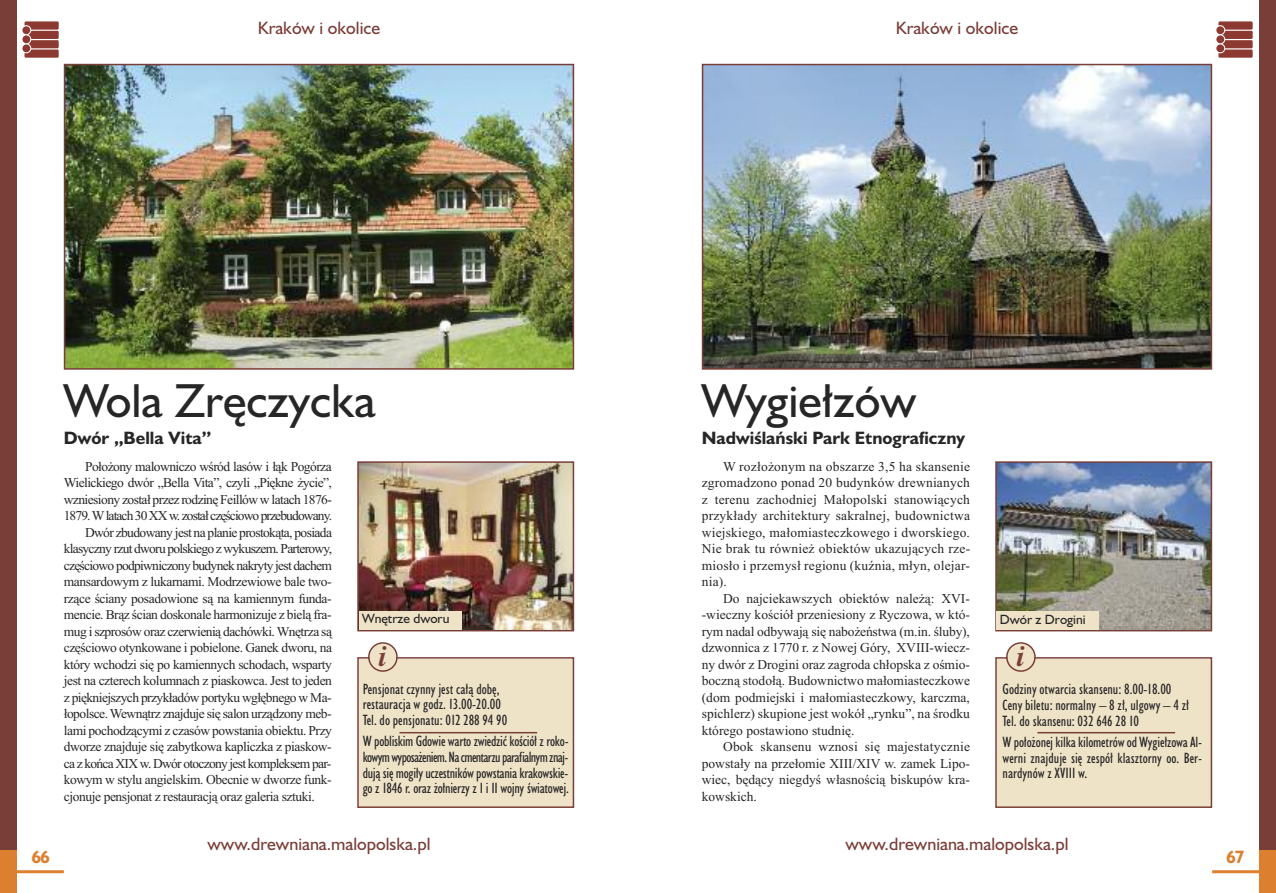
<style>
.page{position:relative;width:1276px;height:893px;background:#fff}
.page>*{position:absolute;margin:0;border:0;box-sizing:border-box;transform-origin:0 0}
.t1{font:48px "Humanst 521 EU";color:#272627}
.t2{font:italic 700 29.25px "Times";color:#7a3e38}
.t3{font:18px "Humanst 521 EU";color:#7a3e38}
.t4{font:18px "Humanst 521 EU Bold OTF";color:#272627}
.t5{font:700 18px "Humanst 521 EU";color:#dc7f2f}
.t6{font:15px/15.6px "Humanst 521 Cn EU";color:#272627}
.t7{font:13.5px/16.5px "Times New Roman";letter-spacing:-.03em;color:#272627;text-align:justify}
.t8{font:13.5px "Times New Roman";letter-spacing:-.055em;color:#272627}
.t9{font:13.5px "Times New Roman";letter-spacing:-.065em;color:#272627}
.t10{font:13.5px "Humanst 521 EU";color:#272627}
</style>
<div class="page">
<div style="left:1259px;top:0;width:17px;height:863px;background:#7a3e38"></div>
<div style="left:1259px;top:850px;width:17px;height:43px;background:#dc7f2f"></div>
<hr style="left:1212px;top:870px;width:64px;height:3px;background:#dc7f2f">
<svg style="left:1218px;top:21px;width:34px;height:37px"></svg>
<div style="left:1216px;top:26px;width:8px;height:8px;background:#8c3a31;border-radius:50%"></div>
<div style="left:1216px;top:35px;width:8px;height:8px;background:#8c3a31;border-radius:50%"></div>
<div style="left:1216px;top:44px;width:8px;height:8px;background:#8c3a31;border-radius:50%"></div>
<svg style="left:25px;top:21px;width:34px;height:37px"></svg>
<div style="left:22px;top:26px;width:8px;height:8px;background:#8c3a31;border-radius:50%"></div>
<div style="left:22px;top:35px;width:8px;height:8px;background:#8c3a31;border-radius:50%"></div>
<div style="left:22px;top:44px;width:8px;height:8px;background:#8c3a31;border-radius:50%"></div>
<img style="left:67px;top:67px;width:504px;height:300px">
<div style="left:64px;top:64px;width:510px;height:306px;border:2px solid #7a3e38"></div>
<div style="left:359px;top:659px;width:214px;height:147px;background:#efe3c7"></div>
<div style="left:357px;top:657px;width:217px;height:151px;border:2px solid #7a3e38"></div>
<svg style="left:368px;top:642px;width:30px;height:30px"></svg>
<img style="left:360px;top:464px;width:211px;height:164px">
<div style="left:357px;top:461px;width:217px;height:170px;border:2px solid #7a3e38"></div>
<div style="left:359px;top:611px;width:102px;height:19px;background:#efe3c7"></div>
<hr style="left:399px;top:732px;width:138px;height:1px;background:#7a3e38">
<img style="left:705px;top:67px;width:504px;height:300px">
<div style="left:702px;top:64px;width:510px;height:306px;border:2px solid #7a3e38"></div>
<div style="left:996px;top:659px;width:214px;height:147px;background:#efe3c7"></div>
<div style="left:995px;top:657px;width:217px;height:151px;border:2px solid #7a3e38"></div>
<svg style="left:1006px;top:642px;width:29px;height:30px"></svg>
<img style="left:998px;top:464px;width:211px;height:164px">
<div style="left:995px;top:461px;width:217px;height:170px;border:2px solid #7a3e38"></div>
<div style="left:996px;top:611px;width:103px;height:19px;background:#efe3c7"></div>
<hr style="left:1037px;top:732px;width:138px;height:1px;background:#7a3e38">
<div style="left:0;top:0;width:17px;height:863px;background:#7a3e38"></div>
<div style="left:0;top:850px;width:17px;height:43px;background:#dc7f2f"></div>
<hr style="left:0;top:870px;width:64px;height:3px;background:#dc7f2f">
<h3 class="t3" style="left:258px;top:16px;width:124px">Kraków i okolice</h3>
<h3 class="t3" style="left:895px;top:16px;width:124px">Kraków i okolice</h3>
<h1 class="t1" style="left:64px;top:371px;width:313px">Wola Zręczycka</h1>
<h3 class="t4" style="left:64px;top:427px;width:149px">Dwór „Bella Vita”</h3>
<p class="t7" style="left:85px;top:458px;width:248px">Położony malowniczo wśród lasów i łąk Pogórza</p>
<p class="t7" style="left:64px;top:474px;width:270px">Wielickiego dwór „Bella Vita”, czyli „Piękne życie”,</p>
<p class="t7" style="left:64px;top:491px;width:270px">wzniesiony został przez rodzinę Feillów w latach 1876-</p>
<p class="t9" style="left:64px;top:508px;width:270px">1879.Wlatach 30 XX w. został częściowo przebudowany.</p>
<p class="t7" style="left:85px;top:524px;width:248px">Dwór zbudowany jest na planie prostokąta, posiada</p>
<p class="t8" style="left:64px;top:541px;width:270px">klasyczny rzut dworu polskiego z wykuszem. Parterowy,</p>
<p class="t8" style="left:64px;top:557px;width:270px">częściowo podpiwniczony budynek nakryty jest dachem</p>
<p class="t7" style="left:64px;top:573px;width:269px">mansardowym z lukarnami. Modrzewiowe bale two-</p>
<p class="t7" style="left:64px;top:590px;width:269px">rzące ściany posadowione są na kamiennym funda-</p>
<p class="t7" style="left:64px;top:606px;width:269px">mencie. Brąz ścian doskonale harmonizuje z bielą fra-</p>
<p class="t7" style="left:64px;top:623px;width:270px">mug i szprosów oraz czerwienią dachówki. Wnętrza są</p>
<p class="t7" style="left:64px;top:639px;width:270px">częściowo otynkowane i pobielone. Ganek dworu, na</p>
<p class="t7" style="left:64px;top:656px;width:270px">który wchodzi się po kamiennych schodach, wsparty</p>
<p class="t7" style="left:64px;top:672px;width:270px">jest na czterech kolumnach z piaskowca. Jest to jeden</p>
<p class="t7" style="left:64px;top:689px;width:269px">z piękniejszych przykładów portyku wgłębnego w Ma-</p>
<p class="t7" style="left:64px;top:705px;width:269px">łopolsce. Wewnątrz znajduje się salon urządzony meb-</p>
<p class="t7" style="left:64px;top:722px;width:270px">lami pochodzącymi z czasów powstania obiektu. Przy</p>
<p class="t7" style="left:64px;top:738px;width:269px">dworze znajduje się zabytkowa kapliczka z piaskow-</p>
<p class="t8" style="left:64px;top:755px;width:269px">ca z końca XIX w. Dwór otoczony jest kompleksem par-</p>
<p class="t7" style="left:64px;top:771px;width:269px">kowym w stylu angielskim. Obecnie w dworze funk-</p>
<p class="t7" style="left:64px;top:788px;width:253px">cjonuje pensjonat z restauracją oraz galeria sztuki.</p>
<p class="t10" style="left:362px;top:610px;width:89px">Wnętrze dworu</p>
<h2 class="t2" style="left:378px;top:639px;width:10px">i</h2>
<p class="t6" style="left:363px;top:681px;width:146px">Pensjonat czynny jest całą dobę, restauracja w godz. 13.00-20.00<br>Tel. do pensjonatu: 012 288 94 90</p>
<p class="t6" style="left:363px;top:734px;width:208px;text-align:justify">W pobliskim Gdowie warto zwiedzić kościół z roko&shy;kowymwyposażeniem.Nacmentarzuparafialnymznaj&shy;dują się mogiły uczestników powstania krakowskie&shy;go z 1846 r. oraz żołnierzy z I i II wojny światowej.</p>
<h1 class="t1" style="left:702px;top:371px;width:216px">Wygiełzów</h1>
<h3 class="t4" style="left:702px;top:427px;width:265px">Nadwiślański Park Etnograficzny</h3>
<p class="t7" style="left:702px;top:458px;width:270px;text-indent:21px">W rozłożonym na obszarze 3,5 ha skansenie zgromadzono ponad 20 budynków drewnianych z terenu zachodniej Małopolski stanowiących przykłady architektury sakralnej, budownictwa wiejskiego, małomiasteczkowego i dworskiego.<br>Nie brak tu również obiektów ukazujących rze&shy;miosło i przemysł regionu (kuźnia, młyn, olejar&shy;nia).</p>
<p class="t7" style="left:702px;top:590px;width:270px;text-indent:21px">Do najciekawszych obiektów należą: XVI--wieczny kościół przeniesiony z Ryczowa, w któ&shy;rym nadal odbywają się nabożeństwa (m.in. śluby), dzwonnica z 1770 r. z Nowej Góry, XVIII-wiecz&shy;ny dwór z Drogini oraz zagroda chłopska z ośmio&shy;boczną stodołą. Budownictwo małomiasteczkowe (dom podmiejski i małomiasteczkowy, karczma, spichlerz) skupione jest wokół „rynku”, na środku którego postawiono studnię.</p>
<p class="t7" style="left:702px;top:738px;width:270px;text-indent:21px">Obok skansenu wznosi się majestatycznie powstały na przełomie XIII/XIV w. zamek Lipo&shy;wiec, będący niegdyś własnością biskupów kra&shy;kowskich.</p>
<p class="t10" style="left:999px;top:611px;width:87px">Dwór z Drogini</p>
<h2 class="t2" style="left:1016px;top:639px;width:10px">i</h2>
<p class="t6" style="left:1002px;top:682px;width:188px">Godziny otwarcia skansenu: 8.00-18.00<br>Ceny biletu: normalny – 8 zł, ulgowy – 4 zł<br>Tel. do skansenu: 032 646 28 10</p>
<p class="t6" style="left:1002px;top:734px;width:201px;text-align:justify">W położonej kilka kilometrów od Wygiełzowa Al&shy;werni znajduje się zespół klasztorny oo. Ber&shy;nardynów z XVIII w.</p>
<h3 class="t5" style="left:31px;top:845px;width:20px">66</h3>
<h3 class="t3" style="left:207px;top:833px;width:224px">www.drewniana.malopolska.pl</h3>
<h3 class="t3" style="left:845px;top:833px;width:224px">www.drewniana.malopolska.pl</h3>
<h3 class="t5" style="left:1226px;top:845px;width:20px">67</h3>
</div>
